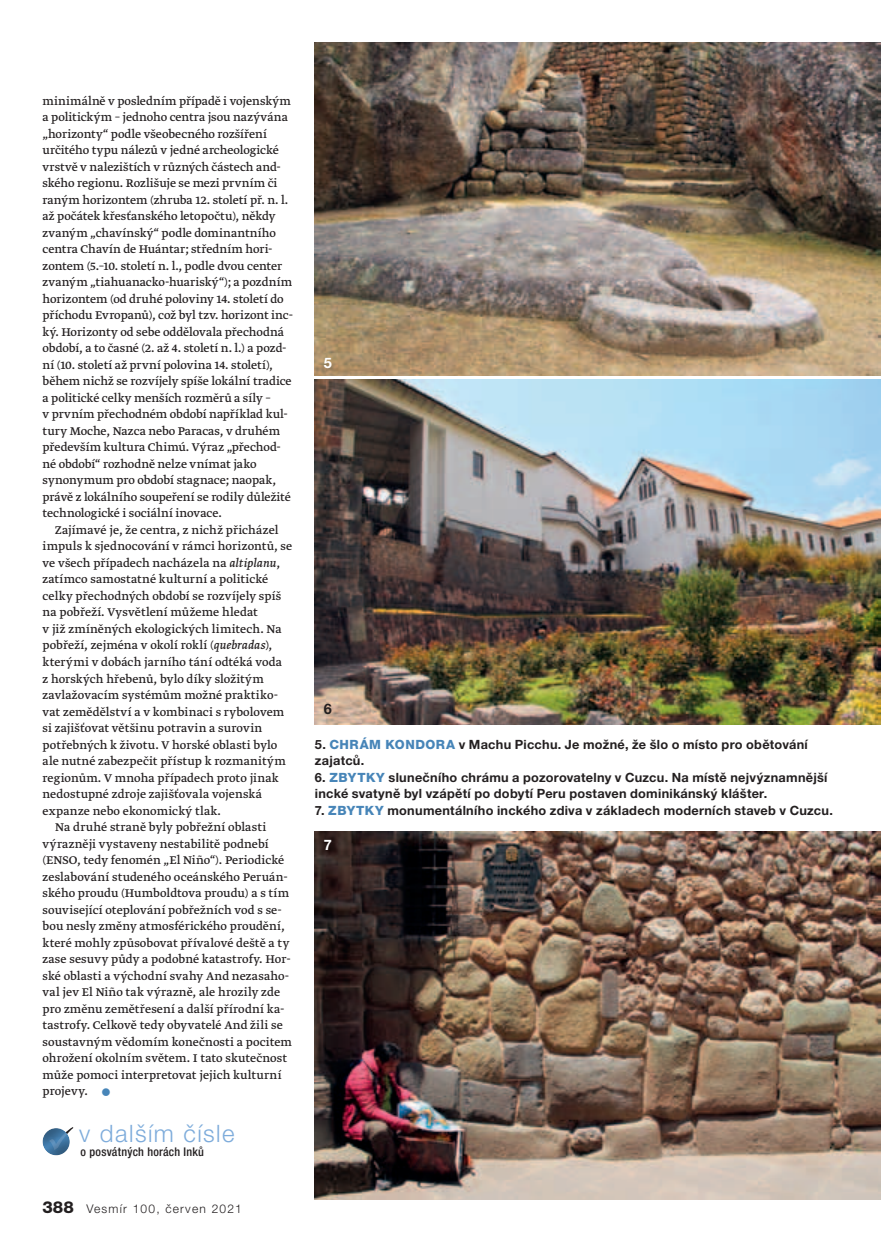
<style>
.page{position:relative;width:881px;height:1242px;background:#fff}
.page>*{position:absolute;margin:0;border:0;box-sizing:border-box;transform-origin:0 0}
.t1{font:300 24px "Helvetica Neue LT Pro";letter-spacing:.06em;color:#7eacdb}
.t2{font:700 14.55px "Helvetica Neue LT Pro";color:#fff}
.t3{font:700 14.55px "Helvetica Neue LT Pro";color:#231f20}
.t4{font:13.2px/16.5px "Greta Text Pro";letter-spacing:.005em;color:#231f20}
.t5{font:700 12.75px/16.5px "Helvetica Neue LT Pro";letter-spacing:.02em;color:#231f20}
.t6{font:300 12px "Helvetica Neue LT Pro";letter-spacing:.1em;color:#231f20}
.t7{font:500 condensed 12px "Helvetica Neue LT Pro";letter-spacing:.02em;color:#231f20}
.s1{font-style:italic}
.s2{color:#4785b8}
.s3{font-weight:800;font-size:16.5px}
.s4{font-weight:800;color:#4785b8}
</style>
<div class="page">
<img style="left:315px;top:379px;width:565px;height:345px">
<img style="left:315px;top:43px;width:565px;height:332px">
<img style="left:315px;top:832px;width:565px;height:367px">
<div style="left:30px;top:1126px;width:53px;height:30px;background:#231f20;opacity:.5"></div>
<svg style="left:49px;top:1127px;width:24px;height:23px"></svg>
<p class="t4" style="left:43px;top:93px;width:252px">minimálně v posledním případě i vojenským a politickým – jednoho centra jsou nazývána „horizonty“ podle všeobecného rozšíření určitého typu nálezů v jedné archeologické vrstvě v nalezištích v různých částech and&shy;ského regionu. Rozlišuje se mezi prvním či raným horizontem (zhruba 12. století př. n. l. až počátek křesťanského letopočtu), někdy zvaným „chavínský“ podle dominantního centra Chavín de Huántar; středním hori&shy;zontem (5.–10. století n. l., podle dvou center zvaným „tiahuanacko-huariský“); a pozdním horizontem (od druhé poloviny 14. století do příchodu Evropanů), což byl tzv. horizont inc&shy;ký. Horizonty od sebe oddělovala přechodná období, a to časné (2. až 4. století n. l.) a pozd&shy;ní (10. století až první polovina 14. století), během nichž se rozvíjely spíše lokální tradice a politické celky menších rozměrů a síly –<br>v prvním přechodném období například kul&shy;tury Moche, Nazca nebo Paracas, v druhém především kultura Chimú. Výraz „přechod&shy;né období“ rozhodně nelze vnímat jako synonymum pro období stagnace; naopak, právě z lokálního soupeření se rodily důležité technologické i sociální inovace.</p>
<p class="t4" style="left:55px;top:522px;width:225px">Zajímavé je, že centra, z nichž přicházel</p>
<p class="t4" style="left:43px;top:539px;width:251px">impuls k sjednocování v rámci horizontů, se</p>
<p class="t4" style="left:43px;top:555px;width:239px">ve všech případech nacházela na <span class="s1">altiplanu</span>,</p>
<p class="t4" style="left:43px;top:572px;width:227px">zatímco samostatné kulturní a politické</p>
<p class="t4" style="left:43px;top:588px;width:240px">celky přechodných období se rozvíjely spíš</p>
<p class="t4" style="left:43px;top:605px;width:217px">na pobřeží. Vysvětlení můžeme hledat</p>
<p class="t4" style="left:43px;top:621px;width:240px">v již zmíněných ekologických limitech. Na</p>
<p class="t4" style="left:43px;top:638px;width:231px">pobřeží, zejména v okolí roklí (<span class="s1">quebradas</span>),</p>
<p class="t4" style="left:43px;top:654px;width:241px">kterými v dobách jarního tání odtéká voda</p>
<p class="t4" style="left:43px;top:671px;width:223px">z horských hřebenů, bylo díky složitým</p>
<p class="t4" style="left:43px;top:687px;width:237px">zavlažovacím systémům možné praktiko-</p>
<p class="t4" style="left:43px;top:704px;width:243px">vat zemědělství a v kombinaci s rybolovem</p>
<p class="t4" style="left:43px;top:720px;width:221px">si zajišťovat většinu potravin a surovin</p>
<p class="t4" style="left:43px;top:737px;width:236px">potřebných k životu. V horské oblasti bylo</p>
<p class="t4" style="left:43px;top:753px;width:245px">ale nutné zabezpečit přístup k rozmanitým</p>
<p class="t4" style="left:43px;top:770px;width:238px">regionům. V mnoha případech proto jinak</p>
<p class="t4" style="left:43px;top:786px;width:221px">nedostupné zdroje zajišťovala vojenská</p>
<p class="t4" style="left:43px;top:803px;width:180px">expanze nebo ekonomický tlak.</p>
<p class="t4" style="left:55px;top:819px;width:212px">Na druhé straně byly pobřežní oblasti</p>
<p class="t4" style="left:43px;top:836px;width:228px">výrazněji vystaveny nestabilitě podnebí</p>
<p class="t4" style="left:43px;top:852px;width:243px">(ENSO, tedy fenomén „El Niño“). Periodické</p>
<p class="t4" style="left:43px;top:869px;width:246px">zeslabování studeného oceánského Peruán-</p>
<p class="t4" style="left:43px;top:885px;width:248px">ského proudu (Humboldtova proudu) a s tím</p>
<p class="t4" style="left:43px;top:902px;width:241px">související oteplování pobřežních vod s se-</p>
<p class="t4" style="left:43px;top:918px;width:243px">bou nesly změny atmosférického proudění,</p>
<p class="t4" style="left:43px;top:935px;width:248px">které mohly způsobovat přívalové deště a ty</p>
<p class="t4" style="left:43px;top:951px;width:250px">zase sesuvy půdy a podobné katastrofy. Hor-</p>
<p class="t4" style="left:43px;top:968px;width:248px">ské oblasti a východní svahy And nezasaho-</p>
<p class="t4" style="left:43px;top:984px;width:239px">val jev El Niño tak výrazně, ale hrozily zde</p>
<p class="t4" style="left:43px;top:1001px;width:243px">pro změnu zemětřesení a další přírodní ka-</p>
<p class="t4" style="left:43px;top:1017px;width:242px">tastrofy. Celkově tedy obyvatelé And žili se</p>
<p class="t4" style="left:43px;top:1034px;width:251px">soustavným vědomím konečnosti a pocitem</p>
<p class="t4" style="left:43px;top:1050px;width:246px">ohrožení okolním světem. I tato skutečnost</p>
<p class="t4" style="left:43px;top:1067px;width:240px">může pomoci interpretovat jejich kulturní</p>
<p class="t4" style="left:43px;top:1083px;width:70px">projevy. <span class="s2">●</span></p>
<h1 class="t1" style="left:79px;top:1119px;width:157px">v dalším čísle</h1>
<p class="t7" style="left:81px;top:1145px;width:125px">o posvátných horách Inků</p>
<p class="t6" style="left:43px;top:1201px;width:201px"><span class="s3">388</span> Vesmír 100, červen 2021</p>
<p class="t2" style="left:323px;top:353px;width:10px">5</p>
<p class="t3" style="left:323px;top:699px;width:10px">6</p>
<p class="t5" style="left:315px;top:735px;width:494px">5. <span class="s4">CHRÁM KONDORA</span> v Machu Picchu. Je možné, že šlo o místo pro obětování zajatců.</p>
<p class="t5" style="left:315px;top:768px;width:514px">6. <span class="s4">ZBYTKY</span> slunečního chrámu a pozorovatelny v Cuzcu. Na místě nejvýznamnější incké svatyně byl vzápětí po dobytí Peru postaven dominikánský klášter.</p>
<p class="t5" style="left:315px;top:801px;width:519px">7. <span class="s4">ZBYTKY</span> monumentálního inckého zdiva v základech moderních staveb v Cuzcu.</p>
<p class="t2" style="left:323px;top:835px;width:10px">7</p>
</div>
